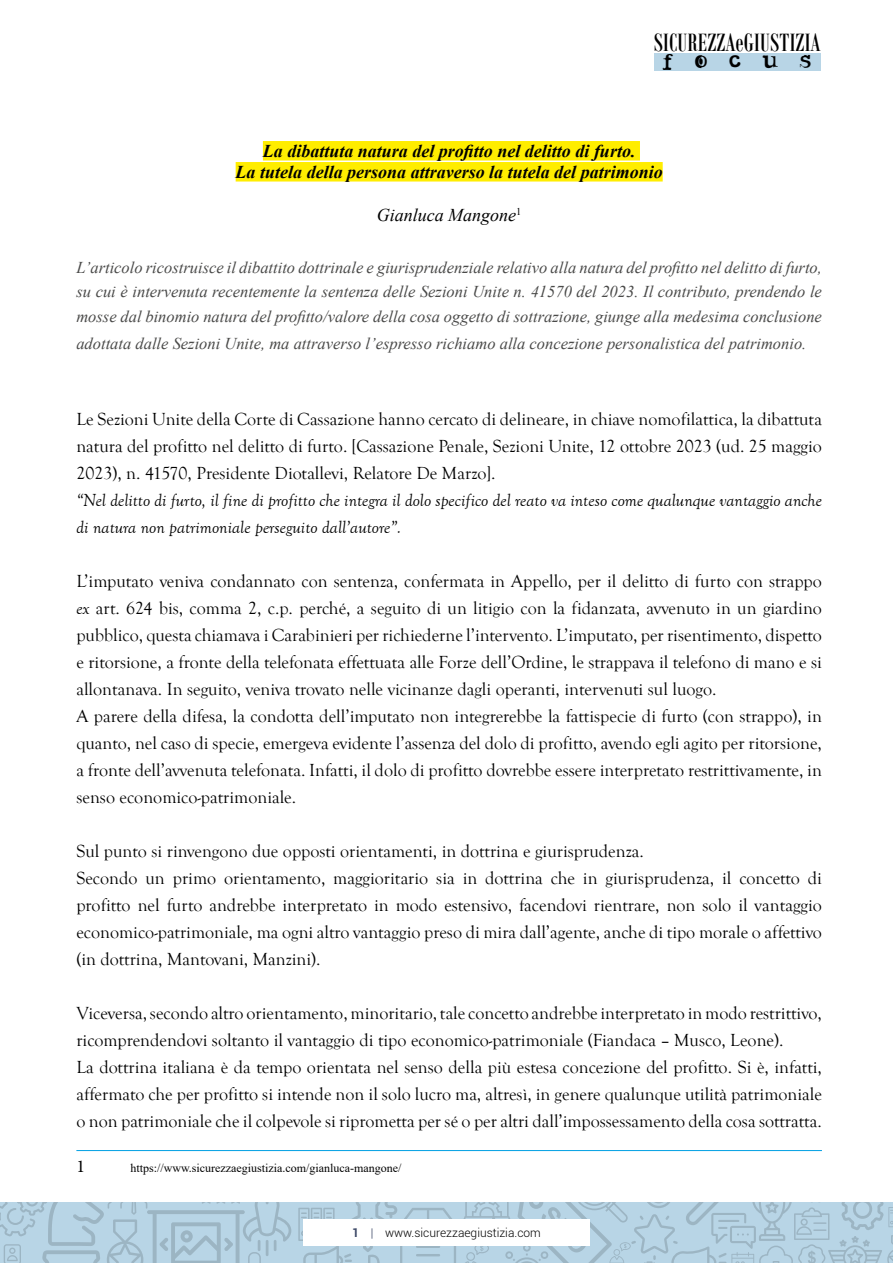
<style>
.page{position:relative;width:893px;height:1263px;background:#fff}
.page>*{position:absolute;margin:0;border:0;box-sizing:border-box;transform-origin:0 0}
.t1{font:27px "Bodoni MT Condensed";letter-spacing:.01em;color:#000}
.t2{font:18px/27px "Goudy Old Style T";color:#000}
.t3{font:italic 18px/27px "Goudy Old Style T";color:#000}
.t4{font:italic 700 18px/21px "Times New Roman";color:#000;text-align:center}
.t5{font:italic 18px "Times New Roman";color:#000}
.t6{font:18px "Noir Filled";letter-spacing:1.13em;color:#000}
.t7{font:18px "Minion Pro";color:#000}
.t8{font:italic 16.5px/24.8px "Times New Roman";color:#4a4a49;text-align:justify}
.t9{font:12px "Times New Roman";color:#000}
.t10{font:300 12px "Roboto";color:#000}
.s1{font-style:italic}
.s2{font-weight:700;color:#3d4967}
.s3{color:#3d4967}
</style>
<div class="page">
<svg style="left:0;top:1202px;width:893px;height:61px;background:#b2cede"></svg>
<div style="left:303px;top:1219px;width:287px;height:26px;background:#fff"></div>
<div style="left:654px;top:53px;width:167px;height:18px;background:#b8d5e6"></div>
<div style="left:263px;top:141px;width:377px;height:20px;background:#ffed00"></div>
<div style="left:236px;top:162px;width:427px;height:20px;background:#ffed00"></div>
<hr style="left:76px;top:1150px;width:746px;height:1px;background:#009fe3">
<h1 class="t1" style="left:654px;top:26px;width:168px">SICUREZZAeGIUSTIZIA</h1>
<p class="t6" style="left:662px;top:48px;width:151px">FOCUS</p>
<p class="t4" style="left:236px;top:140px;width:429px">La dibattuta natura del profitto nel delitto di furto.<br>La tutela della persona attraverso la tutela del patrimonio</p>
<p class="t5" style="left:377px;top:203px;width:146px">Gianluca Mangone<sup>1</sup></p>
<p class="t8" style="left:76px;top:254px;width:747px">L’articolo ricostruisce il dibattito dottrinale e giurisprudenziale relativo alla natura del profitto nel delitto di furto, su cui è intervenuta recentemente la sentenza delle Sezioni Unite n. 41570 del 2023. Il contributo, prendendo le mosse dal binomio natura del profitto/valore della cosa oggetto di sottrazione, giunge alla medesima conclusione</p>
<p class="t8" style="left:76px;top:331px;width:731px">adottata dalle Sezioni Unite, ma attraverso l’espresso richiamo alla concezione personalistica del patrimonio.</p>
<p class="t2" style="left:76px;top:406px;width:747px;text-align:justify">Le Sezioni Unite della Corte di Cassazione hanno cercato di delineare, in chiave nomofilattica, la dibattuta natura del profitto nel delitto di furto. [Cassazione Penale, Sezioni Unite, 12 ottobre 2023 (ud. 25 maggio 2023), n. 41570, Presidente Diotallevi, Relatore De Marzo].</p>
<p class="t3" style="left:76px;top:487px;width:747px">“Nel delitto di furto, il fine di profitto che integra il dolo specifico del reato va inteso come qualunque vantaggio anche di natura non patrimoniale perseguito dall’autore”.</p>
<p class="t2" style="left:76px;top:568px;width:747px">L’imputato veniva condannato con sentenza, confermata in Appello, per il delitto di furto con strappo <span class="s1">ex</span> art. 624 bis, comma 2, c.p. perché, a seguito di un litigio con la fidanzata, avvenuto in un giardino pubblico, questa chiamava i Carabinieri per richiederne l’intervento. L’imputato, per risentimento, dispetto e ritorsione, a fronte della telefonata effettuata alle Forze dell’Ordine, le strappava il telefono di mano e si allontanava. In seguito, veniva trovato nelle vicinanze dagli operanti, intervenuti sul luogo.<br>A parere della difesa, la condotta dell’imputato non integrerebbe la fattispecie di furto (con strappo), in quanto, nel caso di specie, emergeva evidente l’assenza del dolo di profitto, avendo egli agito per ritorsione, a fronte dell’avvenuta telefonata. Infatti, il dolo di profitto dovrebbe essere interpretato restrittivamente, in senso economico-patrimoniale.</p>
<p class="t2" style="left:76px;top:838px;width:747px">Sul punto si rinvengono due opposti orientamenti, in dottrina e giurisprudenza.<br>Secondo un primo orientamento, maggioritario sia in dottrina che in giurisprudenza, il concetto di profitto nel furto andrebbe interpretato in modo estensivo, facendovi rientrare, non solo il vantaggio economico-patrimoniale, ma ogni altro vantaggio preso di mira dall’agente, anche di tipo morale o affettivo (in dottrina, Mantovani, Manzini).</p>
<p class="t2" style="left:76px;top:1000px;width:747px">Viceversa, secondo altro orientamento, minoritario, tale concetto andrebbe interpretato in modo restrittivo, ricomprendendovi soltanto il vantaggio di tipo economico-patrimoniale (Fiandaca – Musco, Leone).<br>La dottrina italiana è da tempo orientata nel senso della più estesa concezione del profitto. Si è, infatti, affermato che per profitto si intende non il solo lucro ma, altresì, in genere qualunque utilità patrimoniale o non patrimoniale che il colpevole si riprometta per sé o per altri dall’impossessamento della cosa sottratta.</p>
<p class="t7" style="left:76px;top:1155px;width:10px">1</p>
<p class="t9" style="left:130px;top:1159px;width:273px">https://www.sicurezzaegiustizia.com/gianluca-mangone/</p>
<p class="t10" style="left:352px;top:1224px;width:190px"><span class="s2">1</span> <span class="s3">|</span> www.sicurezzaegiustizia.com</p>
</div>
